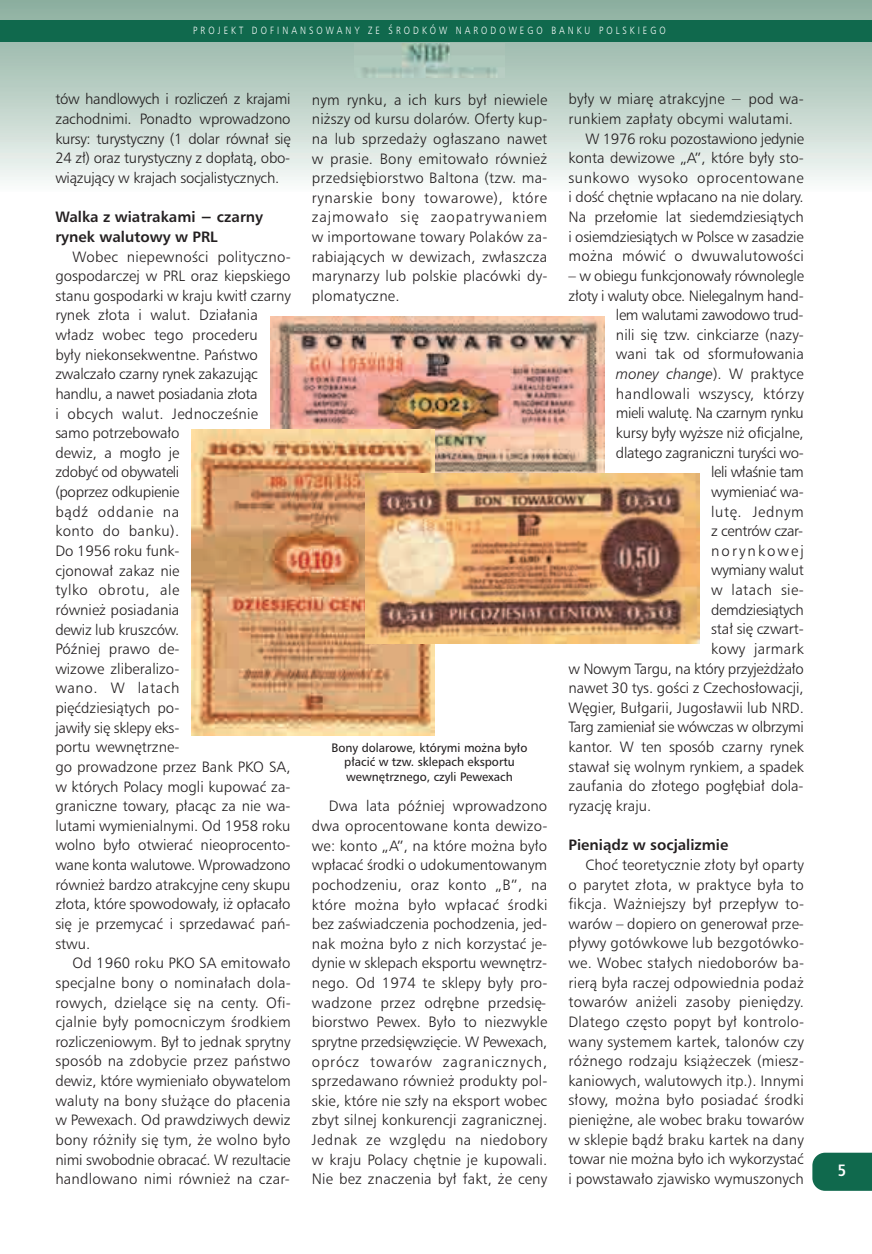
<style>
.page{position:relative;width:872px;height:1254px;background:#fff}
.page>*{position:absolute;margin:0;border:0;box-sizing:border-box;transform-origin:0 0}
.t1{font:700 16.5px "Humnst 777 Cn EU";color:#fff}
.t2{font:15px/19.6px "Humnst 777 Lt EU";color:#231f20;text-align:justify}
.t3{font:15px "Humnst 777 Lt EU";letter-spacing:-.025em;color:#231f20}
.t4{font:15px "Humnst 777 Lt EU";letter-spacing:-.02em;color:#231f20}
.t5{font:700 15px/19.6px "Humnst 777 EU";color:#231f20}
.t6{font:15px "Humnst 777 Lt EU";letter-spacing:.02em;color:#231f20}
.t7{font:15px "Humnst 777 Lt EU";letter-spacing:.035em;color:#231f20}
.t8{font:15px "Humnst 777 Lt EU";letter-spacing:.025em;color:#231f20}
.t9{font:italic 15px "Humnst 777 Lt EU";color:#231f20}
.t10{font:15px "Humnst 777 Lt EU";letter-spacing:.04em;color:#231f20}
.t11{font:15px "Humnst 777 Lt EU";letter-spacing:.03em;color:#231f20}
.t12{font:15px "Humnst 777 Lt EU";letter-spacing:.14em;color:#231f20}
.t13{font:12.3px/14.7px "Humnst 777 EU";color:#231f20;text-align:center}
.t14{font:10.5px "Humnst 777 Lt EU";letter-spacing:.35em;color:#fff;scale:.83 1}
.s1{font-style:normal}
</style>
<div class="page">
<svg style="left:0;top:0;width:872px;height:181px;background:#c0d3ca"></svg>
<div style="left:0;top:21px;width:872px;height:21px;background:#10694d"></div>
<img style="left:354px;top:44px;width:151px;height:34px">
<div style="left:812px;top:1152px;width:60px;height:38px;background:#10694d"></div>
<img style="left:270px;top:317px;width:334px;height:156px">
<img style="left:191px;top:429px;width:244px;height:306px">
<img style="left:365px;top:473px;width:334px;height:170px">
<p class="t14" style="left:193px;top:26px;width:571px">PROJEKT DOFINANSOWANY ZE ŚRODKÓW NARODOWEGO BANKU POLSKIEGO</p>
<p class="t2" style="left:55px;top:91px;width:237px">tów handlowych i rozliczeń z krajami zachodnimi. Ponadto wprowadzono kursy: turystyczny (1 dolar równał się 24 zł) oraz turystyczny z dopłatą, obo&shy;wiązujący w krajach socjalistycznych.</p>
<p class="t5" style="left:55px;top:208px;width:209px">Walka z wiatrakami − czarny rynek walutowy w PRL</p>
<p class="t2" style="left:55px;top:248px;width:237px;text-align:left;text-indent:17px">Wobec niepewności polityczno&shy;gospodarczej w PRL oraz kiepskiego stanu gospodarki w kraju kwitł czarny rynek złota i walut. Działania władz wobec tego procederu<br>były niekonsekwentne. Państwo zwalczało czarny rynek zakazując handlu, a nawet posiadania złota<br>i obcych walut. Jednocześnie samo potrzebowało<br>dewiz, a mogło je<br>zdobyć od obywateli<br>(poprzez odkupienie<br>bądź oddanie na<br>konto do banku).<br>Do 1956 roku funk-<br>cjonował zakaz nie<br>tylko obrotu, ale<br>również posiadania<br>dewiz lub kruszców.<br>Później prawo de-<br>wizowe zliberalizo-<br>wano. W latach<br>pięćdziesiątych po-<br>jawiły się sklepy eks-<br>portu wewnętrzne-<br>go prowadzone przez Bank PKO SA, w których Polacy mogli kupować za&shy;graniczne towary, płacąc za nie wa&shy;lutami wymienialnymi. Od 1958 roku wolno było otwierać nieoprocento&shy;wane konta walutowe. Wprowadzono również bardzo atrakcyjne ceny skupu złota, które spowodowały, iż opłacało się je przemycać i sprzedawać pań&shy;stwu.</p>
<p class="t2" style="left:55px;top:954px;width:237px;text-indent:17px">Od 1960 roku PKO SA emitowało specjalne bony o nominałach dola&shy;rowych, dzielące się na centy. Ofi&shy;cjalnie były pomocniczym środkiem rozliczeniowym. Był to jednak sprytny sposób na zdobycie przez państwo dewiz, które wymieniało obywatelom waluty na bony służące do płacenia w Pewexach. Od prawdziwych dewiz bony różniły się tym, że wolno było nimi swobodnie obracać. W rezultacie handlowano nimi również na czar-</p>
<p class="t2" style="left:312px;top:91px;width:237px">nym rynku, a ich kurs był niewiele niższy od kursu dolarów. Oferty kup&shy;na lub sprzedaży ogłaszano nawet w prasie. Bony emitowało również przedsiębiorstwo Baltona (tzw. ma&shy;rynarskie bony towarowe), które zajmowało się zaopatrywaniem w importowane towary Polaków za&shy;rabiających w dewizach, zwłaszcza marynarzy lub polskie placówki dy&shy;plomatyczne.</p>
<p class="t13" style="left:331px;top:741px;width:197px">Bony dolarowe, którymi można było płacić w tzw. sklepach eksportu wewnętrznego, czyli Pewexach</p>
<p class="t2" style="left:312px;top:797px;width:237px;text-indent:17px">Dwa lata później wprowadzono dwa oprocentowane konta dewizo&shy;we: konto „A”, na które można było wpłacać środki o udokumentowanym pochodzeniu, oraz konto „B”, na które można było wpłacać środki bez zaświadczenia pochodzenia, jed&shy;nak można było z nich korzystać je&shy;dynie w sklepach eksportu wewnętrz&shy;nego. Od 1974 te sklepy były pro&shy;wadzone przez odrębne przedsię&shy;biorstwo Pewex. Było to niezwykle sprytne przedsięwzięcie. W Pewexach, oprócz towarów zagranicznych, sprzedawano również produkty pol&shy;skie, które nie szły na eksport wobec zbyt silnej konkurencji zagranicznej.<br>Jednak ze względu na niedobory w kraju Polacy chętnie je kupowali.<br>Nie bez znaczenia był fakt, że ceny</p>
<p class="t2" style="left:568px;top:90px;width:237px">były w miarę atrakcyjne − pod wa-</p>
<p class="t2" style="left:568px;top:110px;width:226px">runkiem zapłaty obcymi walutami.</p>
<p class="t4" style="left:585px;top:132px;width:220px">W 1976 roku pozostawiono jedynie</p>
<p class="t2" style="left:568px;top:149px;width:237px">konta dewizowe „A”, które były sto-</p>
<p class="t7" style="left:568px;top:172px;width:237px">sunkowo wysoko oprocentowane</p>
<p class="t2" style="left:568px;top:189px;width:237px">i dość chętnie wpłacano na nie dolary.</p>
<p class="t2" style="left:568px;top:208px;width:237px">Na przełomie lat siedemdziesiątych</p>
<p class="t2" style="left:568px;top:228px;width:237px">i osiemdziesiątych w Polsce w zasadzie</p>
<p class="t6" style="left:568px;top:250px;width:237px">można mówić o dwuwalutowości</p>
<p class="t2" style="left:568px;top:267px;width:237px">– w obiegu funkcjonowały równolegle</p>
<p class="t4" style="left:568px;top:289px;width:237px">złoty i waluty obce. Nielegalnym hand-</p>
<p class="t3" style="left:616px;top:309px;width:189px">lem walutami zawodowo trud-</p>
<p class="t2" style="left:616px;top:326px;width:189px">nili się tzw. cinkciarze (nazy-</p>
<p class="t2" style="left:616px;top:345px;width:189px">wani tak od sformułowania</p>
<p class="t9" style="left:616px;top:368px;width:189px">money change<span class="s1">). W praktyce</span></p>
<p class="t8" style="left:616px;top:387px;width:189px">handlowali wszyscy, którzy</p>
<p class="t3" style="left:616px;top:407px;width:189px">mieli walutę. Na czarnym rynku</p>
<p class="t2" style="left:616px;top:424px;width:189px">kursy były wyższe niż oficjalne,</p>
<p class="t3" style="left:616px;top:446px;width:189px">dlatego zagraniczni turyści wo-</p>
<p class="t3" style="left:711px;top:466px;width:94px">leli właśnie tam</p>
<p class="t2" style="left:711px;top:483px;width:94px">wymieniać wa-</p>
<p class="t10" style="left:711px;top:505px;width:94px">lutę. Jednym</p>
<p class="t3" style="left:711px;top:525px;width:93px">z centrów czar-</p>
<p class="t12" style="left:711px;top:544px;width:94px">norynkowej</p>
<p class="t4" style="left:711px;top:564px;width:94px">wymiany walut</p>
<p class="t11" style="left:711px;top:584px;width:94px">w latach sie-</p>
<p class="t3" style="left:711px;top:603px;width:94px">demdziesiątych</p>
<p class="t2" style="left:711px;top:620px;width:94px">stał się czwart-</p>
<p class="t6" style="left:711px;top:642px;width:94px">kowy jarmark</p>
<p class="t4" style="left:568px;top:662px;width:237px">w Nowym Targu, na który przyjeżdżało</p>
<p class="t2" style="left:568px;top:679px;width:237px">nawet 30 tys. gości z Czechosłowacji,</p>
<p class="t2" style="left:568px;top:699px;width:237px">Węgier, Bułgarii, Jugosławii lub NRD.</p>
<p class="t3" style="left:568px;top:721px;width:237px">Targ zamieniał sie wówczas w olbrzymi</p>
<p class="t2" style="left:568px;top:738px;width:237px">kantor. W ten sposób czarny rynek</p>
<p class="t2" style="left:568px;top:758px;width:237px">stawał się wolnym rynkiem, a spadek</p>
<p class="t2" style="left:568px;top:777px;width:236px">zaufania do złotego pogłębiał dola-</p>
<p class="t2" style="left:568px;top:797px;width:84px">ryzację kraju.</p>
<p class="t5" style="left:568px;top:836px;width:161px">Pieniądz w socjalizmie</p>
<p class="t2" style="left:568px;top:856px;width:237px;text-indent:17px">Choć teoretycznie złoty był oparty o parytet złota, w praktyce była to fikcja. Ważniejszy był przepływ to&shy;warów – dopiero on generował prze&shy;pływy gotówkowe lub bezgotówko&shy;we. Wobec stałych niedoborów ba&shy;rierą była raczej odpowiednia podaż towarów aniżeli zasoby pieniędzy.<br>Dlatego często popyt był kontrolo&shy;wany systemem kartek, talonów czy różnego rodzaju książeczek (miesz&shy;kaniowych, walutowych itp.). Innymi słowy, można było posiadać środki pieniężne, ale wobec braku towarów w sklepie bądź braku kartek na dany towar nie można było ich wykorzystać i powstawało zjawisko wymuszonych</p>
<p class="t1" style="left:838px;top:1159px;width:10px">5</p>
</div>
